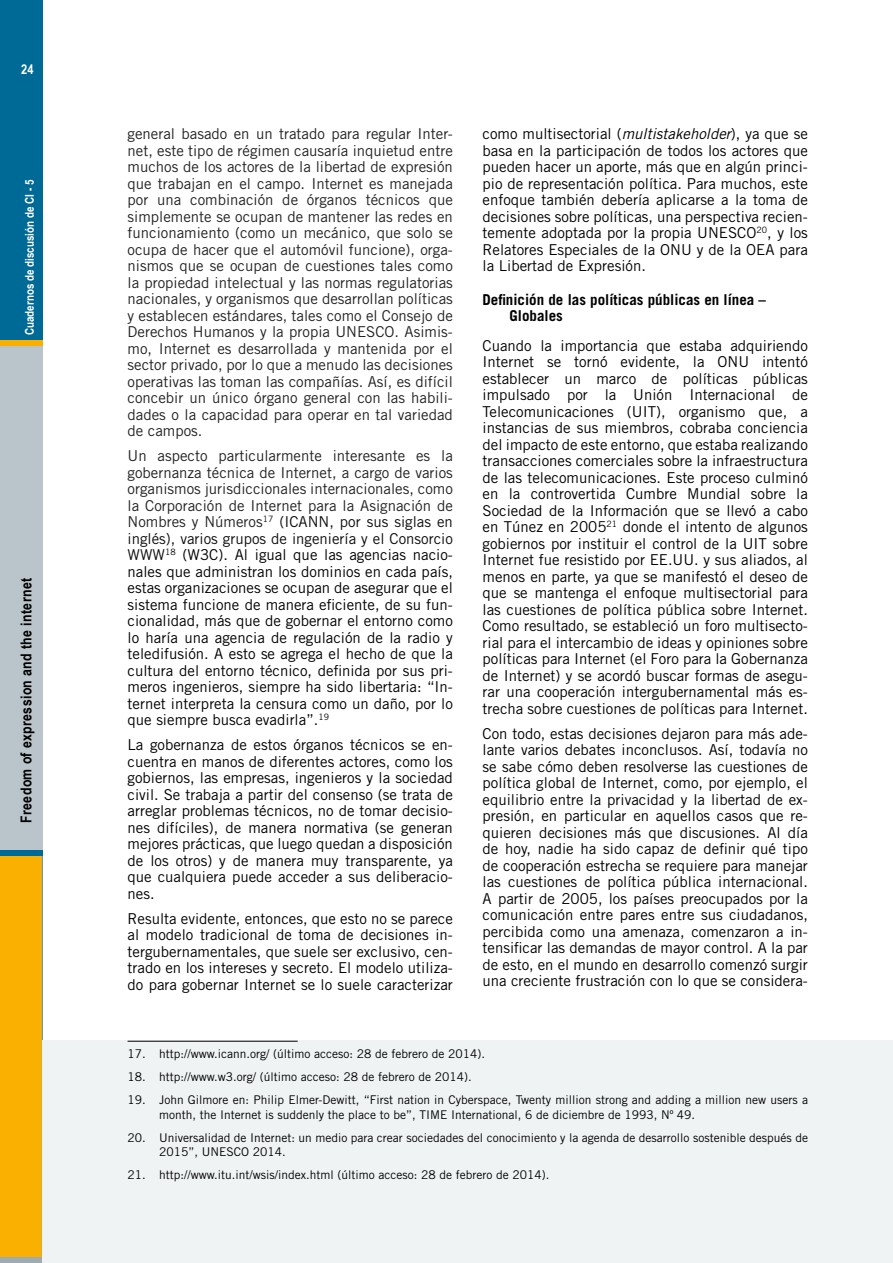
<style>
.page{position:relative;width:893px;height:1263px;background:#fff}
.page>*{position:absolute;margin:0;border:0;box-sizing:border-box;transform-origin:0 0}
.t1{font:15px/16.5px "Trade Gothic";color:#000;text-align:justify}
.t2{font:15px/16.5px "Trade Gothic";color:#222;text-align:justify}
.t3{font:700 15px/16.5px "Trade Gothic";color:#000}
.t4{font:700 15px "Arial Narrow";letter-spacing:.025em;color:#000}
.t5{font:700 13.5px "Arial Narrow";color:#fff}
.t6{font:12px/14.4px "Trade Gothic";color:#000}
.t7{font:700 12px "Arial Narrow";color:#fff}
.s1{color:#222}
.s2{color:#0d0d0d}
.s3{font-style:italic}
</style>
<div class="page">
<div style="left:0;top:0;width:43px;height:1263px;background:#006a96"></div>
<div style="left:0;top:340px;width:43px;height:510px;background:#bac5cb"></div>
<div style="left:0;top:856px;width:43px;height:401px;background:#f9b000"></div>
<div style="left:0;top:340px;width:43px;height:6px;background:#f9b000"></div>
<div style="left:0;top:1257px;width:43px;height:6px;background:#9fabb3"></div>
<div style="left:43px;top:1041px;width:850px;height:222px;background:#f0f3f4"></div>
<hr style="left:128px;top:1041px;width:170px;height:1px;background:#000">
<p class="t5" style="left:21px;top:59px;width:14px">24</p>
<p class="t7" style="left:21px;top:335px;width:157px;rotate:-90deg">Cuadernos de discusión de CI - 5</p>
<p class="t4" style="left:15px;top:823px;width:246px;rotate:-90deg">Freedom of expression and the internet</p>
<p class="t2" style="left:128px;top:125px;width:327px">general basado en un tratado para regular Inter&shy;net, este tipo de régimen causaría inquietud entre muchos de los actores de la libertad de expresión que trabajan en el campo. Internet es manejada por una combinación de órganos técnicos que simplemente se ocupan de mantener las redes en funcionamiento (como un mecánico, que solo se ocupa de hacer que el automóvil funcione), orga&shy;nismos que se ocupan de cuestiones tales como la propiedad intelectual y las normas regulatorias nacionales, y organismos que desarrollan políticas y establecen estándares, tales como el Consejo de Derechos Humanos y la propia UNESCO. Asimis&shy;mo, Internet es desarrollada y mantenida por el sector privado, por lo que a menudo las decisiones operativas las toman las compañías. Así, es difícil concebir un único órgano general con las habili&shy;dades o la capacidad para operar en tal variedad de campos.</p>
<p class="t1" style="left:128px;top:447px;width:327px"><span class="s1">Un aspecto particularmente interesante es la gobernanza técnica de Internet, a cargo de varios organismos jurisdiccionales internacionales, como la Corporación de Internet para la Asignación de Nombres y Números</span><sup>17</sup> <span class="s2">(ICANN, por sus siglas en inglés), varios grupos de ingeniería y el Consorcio WWW</span><sup>18</sup> (W3C). Al igual que las agencias nacio&shy;nales que administran los dominios en cada país, estas organizaciones se ocupan de asegurar que el sistema funcione de manera eficiente, de su fun&shy;cionalidad, más que de gobernar el entorno como lo haría una agencia de regulación de la radio y teledifusión. A esto se agrega el hecho de que la cultura del entorno técnico, definida por sus pri&shy;meros ingenieros, siempre ha sido libertaria: “In&shy;ternet interpreta la censura como un daño, por lo que siempre busca evadirla”.<sup>19</sup></p>
<p class="t1" style="left:128px;top:736px;width:327px">La gobernanza de estos órganos técnicos se en&shy;cuentra en manos de diferentes actores, como los gobiernos, las empresas, ingenieros y la sociedad civil. Se trabaja a partir del consenso (se trata de arreglar problemas técnicos, no de tomar decisio&shy;nes difíciles), de manera normativa (se generan mejores prácticas, que luego quedan a disposición de los otros) y de manera muy transparente, ya que cualquiera puede acceder a sus deliberacio&shy;nes.</p>
<p class="t1" style="left:128px;top:910px;width:327px">Resulta evidente, entonces, que esto no se parece al modelo tradicional de toma de decisiones in&shy;tergubernamentales, que suele ser exclusivo, cen&shy;trado en los intereses y secreto. El modelo utiliza&shy;do para gobernar Internet se lo suele caracterizar</p>
<p class="t1" style="left:483px;top:125px;width:327px">como multisectorial (<span class="s3">multistakeholder</span>), ya que se basa en la participación de todos los actores que pueden hacer un aporte, más que en algún princi&shy;pio de representación política. Para muchos, este enfoque también debería aplicarse a la toma de decisiones sobre políticas, una perspectiva recien&shy;temente adoptada por la propia UNESCO<sup>20</sup>, y los Relatores Especiales de la ONU y de la OEA para la Libertad de Expresión.</p>
<p class="t3" style="left:510px;top:291px;width:258px;text-indent:-27px">Definición de las políticas públicas en línea –<br>Globales</p>
<p class="t1" style="left:483px;top:337px;width:327px">Cuando la importancia que estaba adquiriendo Internet se tornó evidente, la ONU intentó establecer un marco de políticas públicas impulsado por la Unión Internacional de Telecomunicaciones (UIT), organismo que, a instancias de sus miembros, cobraba conciencia del impacto de este entorno, que estaba realizando transacciones comerciales sobre la infraestructura de las telecomunicaciones. Este proceso culminó en la controvertida Cumbre Mundial sobre la Sociedad de la Información que se llevó a cabo en Túnez en 2005<sup>21</sup> donde el intento de algunos gobiernos por instituir el control de la UIT sobre Internet fue resistido por EE.UU. y sus aliados, al menos en parte, ya que se manifestó el deseo de que se mantenga el enfoque multisectorial para las cuestiones de política pública sobre Internet.<br>Como resultado, se estableció un foro multisecto&shy;rial para el intercambio de ideas y opiniones sobre políticas para Internet (el Foro para la Gobernanza de Internet) y se acordó buscar formas de asegu&shy;rar una cooperación intergubernamental más es&shy;trecha sobre cuestiones de políticas para Internet.</p>
<p class="t1" style="left:483px;top:725px;width:327px">Con todo, estas decisiones dejaron para más ade&shy;lante varios debates inconclusos. Así, todavía no se sabe cómo deben resolverse las cuestiones de política global de Internet, como, por ejemplo, el equilibrio entre la privacidad y la libertad de ex&shy;presión, en particular en aquellos casos que re&shy;quieren decisiones más que discusiones. Al día de hoy, nadie ha sido capaz de definir qué tipo de cooperación estrecha se requiere para manejar las cuestiones de política pública internacional.<br>A partir de 2005, los países preocupados por la comunicación entre pares entre sus ciudadanos, percibida como una amenaza, comenzaron a in&shy;tensificar las demandas de mayor control. A la par de esto, en el mundo en desarrollo comenzó surgir una creciente frustración con lo que se considera-</p>
<p class="t6" style="left:128px;top:1047px;width:359px">17. http://www.icann.org/ (último acceso: 28 de febrero de 2014).</p>
<p class="t6" style="left:128px;top:1070px;width:346px">18. http://www.w3.org/ (último acceso: 28 de febrero de 2014).</p>
<p class="t6" style="left:159px;top:1092px;width:650px;text-indent:-32px">19. John Gilmore en: Philip Elmer-Dewitt, “First nation in Cyberspace, Twenty million strong and adding a million new users a month, the Internet is suddenly the place to be”, TIME International, 6 de diciembre de 1993, Nº 49.</p>
<p class="t6" style="left:159px;top:1130px;width:650px;text-indent:-32px">20. Universalidad de Internet: un medio para crear sociedades del conocimiento y la agenda de desarrollo sostenible después de<br>2015”, UNESCO 2014.</p>
<p class="t6" style="left:128px;top:1167px;width:423px">21. http://www.itu.int/wsis/index.html (último acceso: 28 de febrero de 2014).</p>
</div>
